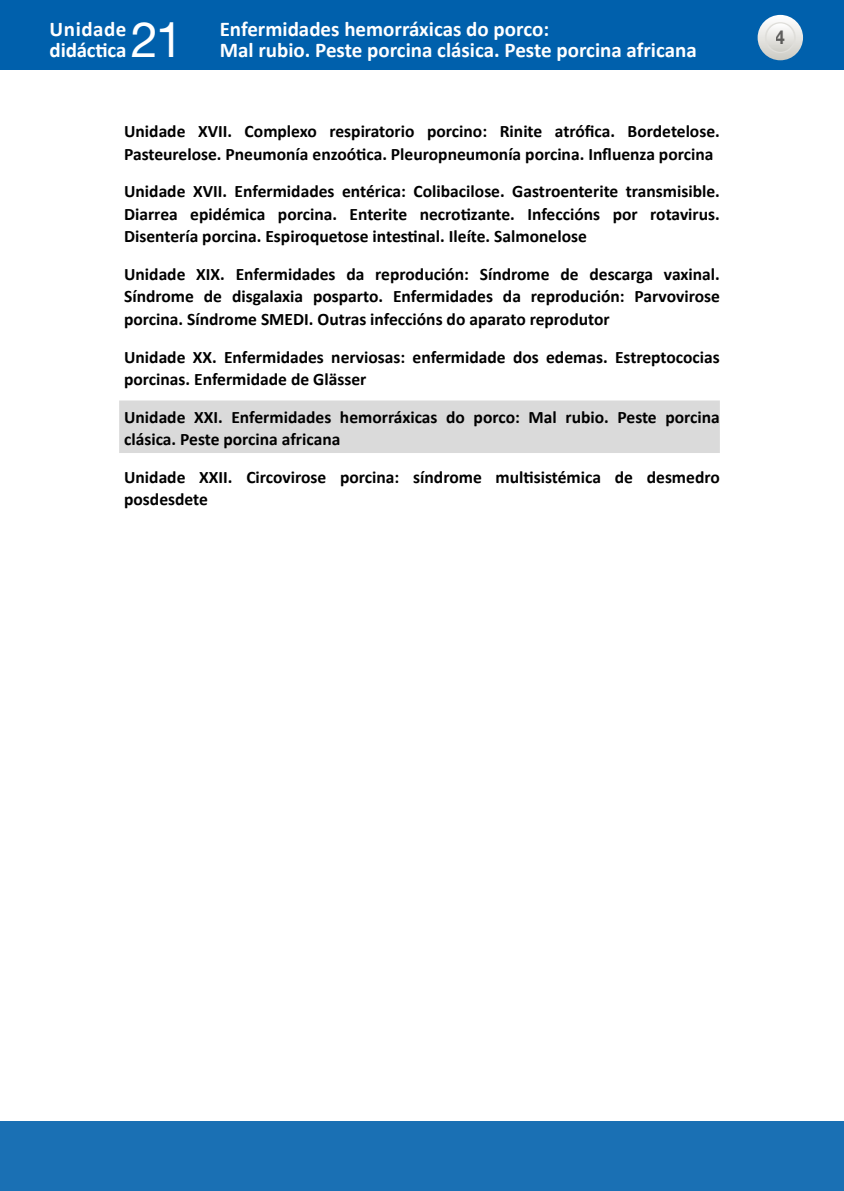
<style>
.page{position:relative;width:844px;height:1191px;background:#fff}
.page>*{position:absolute;margin:0;border:0;box-sizing:border-box;transform-origin:0 0}
.t1{font:49px "Helvetica Neue LT Std";color:#fff}
.t2{font:700 21px/21px "Calibri";color:#fff}
.t3{font:700 19.25px "Helvetica Neue LT Std";color:#000;scale:.9 1}
.t4{font:700 17.5px/22.6px "Calibri";color:#000}
</style>
<div class="page">
<div style="left:0;top:1121px;width:843px;height:70px;background:#1a70b4"></div>
<div style="left:0;top:0;width:843px;height:69px;background:#0060ac"></div>
<svg style="left:757px;top:15px;width:45px;height:45px"></svg>
<svg style="left:765px;top:23px;width:29px;height:29px"></svg>
<div style="left:764px;top:22px;width:31px;height:31px;border:1px solid #dfdeda;border-radius:50%"></div>
<div style="left:119px;top:400px;width:600px;height:53px;background:#dadada"></div>
<p class="t2" style="left:50px;top:18px;width:78px">Unidade didáctica</p>
<h1 class="t1" style="left:131px;top:11px;width:54px">21</h1>
<p class="t2" style="left:220px;top:18px;width:478px">Enfermidades hemorráxicas do porco:<br>Mal rubio. Peste porcina clásica. Peste porcina africana</p>
<p class="t4" style="left:124px;top:119px;width:597px">Unidade XVII. Complexo respiratorio porcino: Rinite atrófica. Bordetelose.<br>Pasteurelose. Pneumonía enzoótica. Pleuropneumonía porcina. Influenza porcina</p>
<p class="t4" style="left:124px;top:179px;width:597px;text-align:justify">Unidade XVII. Enfermidades entérica: Colibacilose. Gastroenterite transmisible.<br>Diarrea epidémica porcina. Enterite necrotizante. Infeccións por rotavirus.<br>Disentería porcina. Espiroquetose intestinal. Ileíte. Salmonelose</p>
<p class="t4" style="left:124px;top:262px;width:597px;text-align:justify">Unidade XIX. Enfermidades da reprodución: Síndrome de descarga vaxinal.<br>Síndrome de disgalaxia posparto. Enfermidades da reprodución: Parvovirose porcina. Síndrome SMEDI. Outras infeccións do aparato reprodutor</p>
<p class="t4" style="left:124px;top:345px;width:597px">Unidade XX. Enfermidades nerviosas: enfermidade dos edemas. Estreptococias porcinas. Enfermidade de Glässer</p>
<p class="t4" style="left:124px;top:405px;width:597px">Unidade XXI. Enfermidades hemorráxicas do porco: Mal rubio. Peste porcina clásica. Peste porcina africana</p>
<p class="t4" style="left:124px;top:465px;width:597px">Unidade XXII. Circovirose porcina: síndrome multisistémica de desmedro posdesdete</p>
<p class="t3" style="left:775px;top:26px;width:12px">4</p>
</div>
